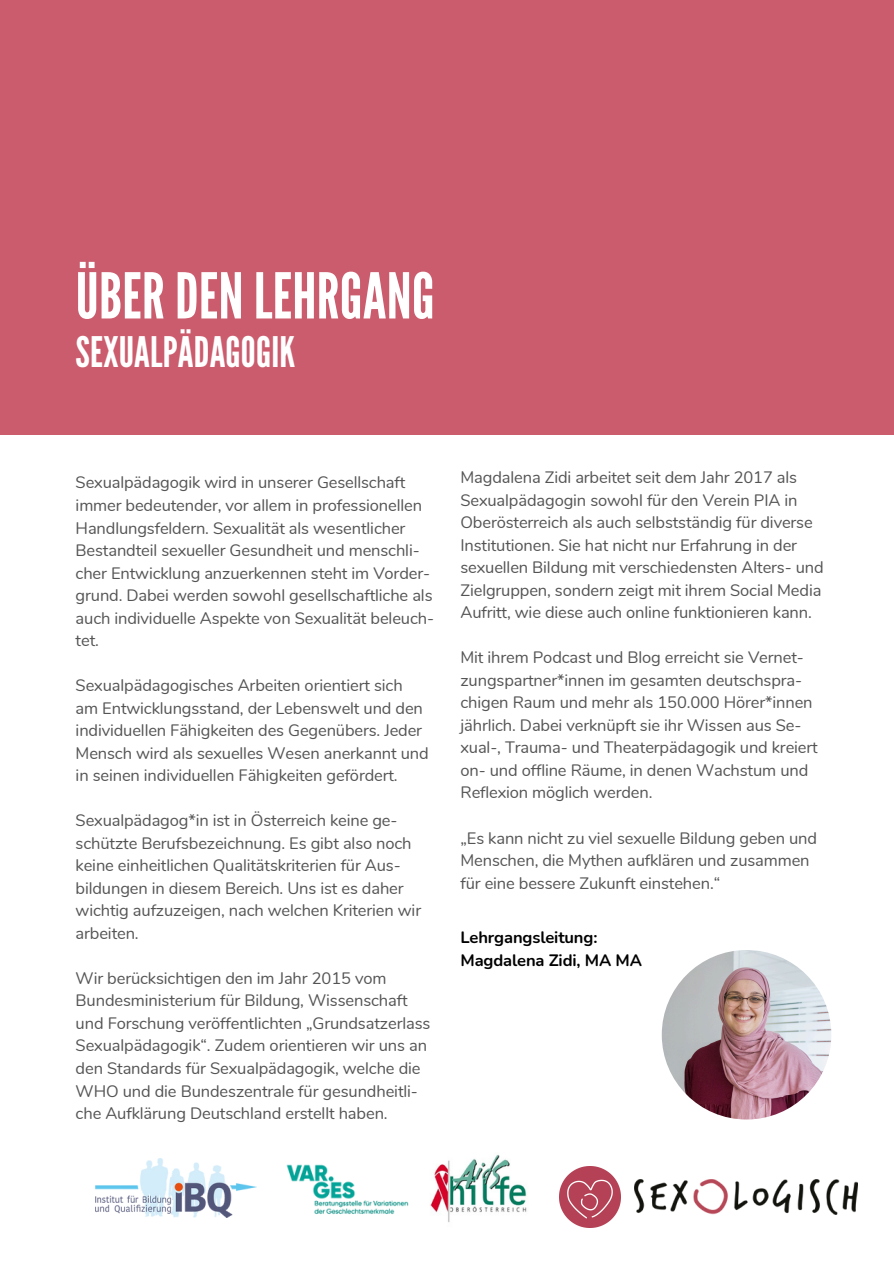
<style>
.page{position:relative;width:894px;height:1264px;background:#fff}
.page>*{position:absolute;margin:0;border:0;box-sizing:border-box;transform-origin:0 0}
.t1{font:63px "League Gothic";letter-spacing:.005em;color:#fff}
.t2{font:42px "League Gothic";letter-spacing:.005em;color:#fff}
.t3{font:16.5px/22.5px "Nunito";letter-spacing:-.01em;color:#555454}
.t4{font:700 16.5px/22.5px "Nunito";letter-spacing:-.01em;color:#000}
</style>
<div class="page">
<div style="left:0;top:0;width:893px;height:434px;background:#cb5c6d"></div>
<img style="left:430px;top:1154px;width:97px;height:69px">
<img style="left:286px;top:1164px;width:123px;height:51px">
<img style="left:661px;top:950px;width:170px;height:169px;border-radius:50%">
<img style="left:96px;top:1158px;width:160px;height:59px">
<img style="left:559px;top:1166px;width:61px;height:61px">
<img style="left:634px;top:1179px;width:223px;height:35px">
<p class="t1" style="left:76px;top:259px;width:360px">ÜBER DEN LEHRGANG</p>
<p class="t2" style="left:76px;top:328px;width:221px">SEXUALPÄDAGOGIK</p>
<p class="t3" style="left:76px;top:472px;width:360px">Sexualpädagogik wird in unserer Gesellschaft immer bedeutender, vor allem in professionellen Handlungsfeldern. Sexualität als wesentlicher Bestandteil sexueller Gesundheit und menschli&shy;cher Entwicklung anzuerkennen steht im Vorder&shy;grund. Dabei werden sowohl gesellschaftliche als auch individuelle Aspekte von Sexualität beleuch&shy;tet.</p>
<p class="t3" style="left:76px;top:674px;width:328px">Sexualpädagogisches Arbeiten orientiert sich</p>
<p class="t3" style="left:76px;top:697px;width:354px">am Entwicklungsstand, der Lebenswelt und den individuellen Fähigkeiten des Gegenübers. Jeder Mensch wird als sexuelles Wesen anerkannt und in seinen individuellen Fähigkeiten gefördert.</p>
<p class="t3" style="left:76px;top:809px;width:347px">Sexualpädagog*in ist in Österreich keine ge&shy;schützte Berufsbezeichnung. Es gibt also noch keine einheitlichen Qualitätskriterien für Aus&shy;bildungen in diesem Bereich. Uns ist es daher wichtig aufzuzeigen, nach welchen Kriterien wir arbeiten.</p>
<h3 class="t3" style="left:76px;top:967px;width:356px">Wir berücksichtigen den im Jahr 2015 vom Bundesministerium für Bildung, Wissenschaft und Forschung veröffentlichten „Grundsatzerlass Sexualpädagogik“. Zudem orientieren wir uns an den Standards für Sexualpädagogik, welche die WHO und die Bundeszentrale für gesundheitli&shy;che Aufklärung Deutschland erstellt haben.</h3>
<p class="t3" style="left:460px;top:466px;width:364px">Magdalena Zidi arbeitet seit dem Jahr 2017 als Sexualpädagogin sowohl für den Verein PIA in Oberösterreich als auch selbstständig für diverse Institutionen. Sie hat nicht nur Erfahrung in der sexuellen Bildung mit verschiedensten Alters- und Zielgruppen, sondern zeigt mit ihrem Social Media Aufritt, wie diese auch online funktionieren kann.</p>
<p class="t3" style="left:460px;top:646px;width:359px">Mit ihrem Podcast und Blog erreicht sie Vernet&shy;zungspartner*innen im gesamten deutschspra&shy;chigen Raum und mehr als 150.000 Hörer*innen jährlich. Dabei verknüpft sie ihr Wissen aus Se&shy;xual-, Trauma- und Theaterpädagogik und kreiert on- und offline Räume, in denen Wachstum und Reflexion möglich werden.</p>
<p class="t3" style="left:460px;top:826px;width:358px">„Es kann nicht zu viel sexuelle Bildung geben und<br>Menschen, die Mythen aufklären und zusammen für eine bessere Zukunft einstehen.“</p>
<p class="t4" style="left:460px;top:926px;width:183px">Lehrgangsleitung:<br>Magdalena Zidi, MA MA</p>
</div>
